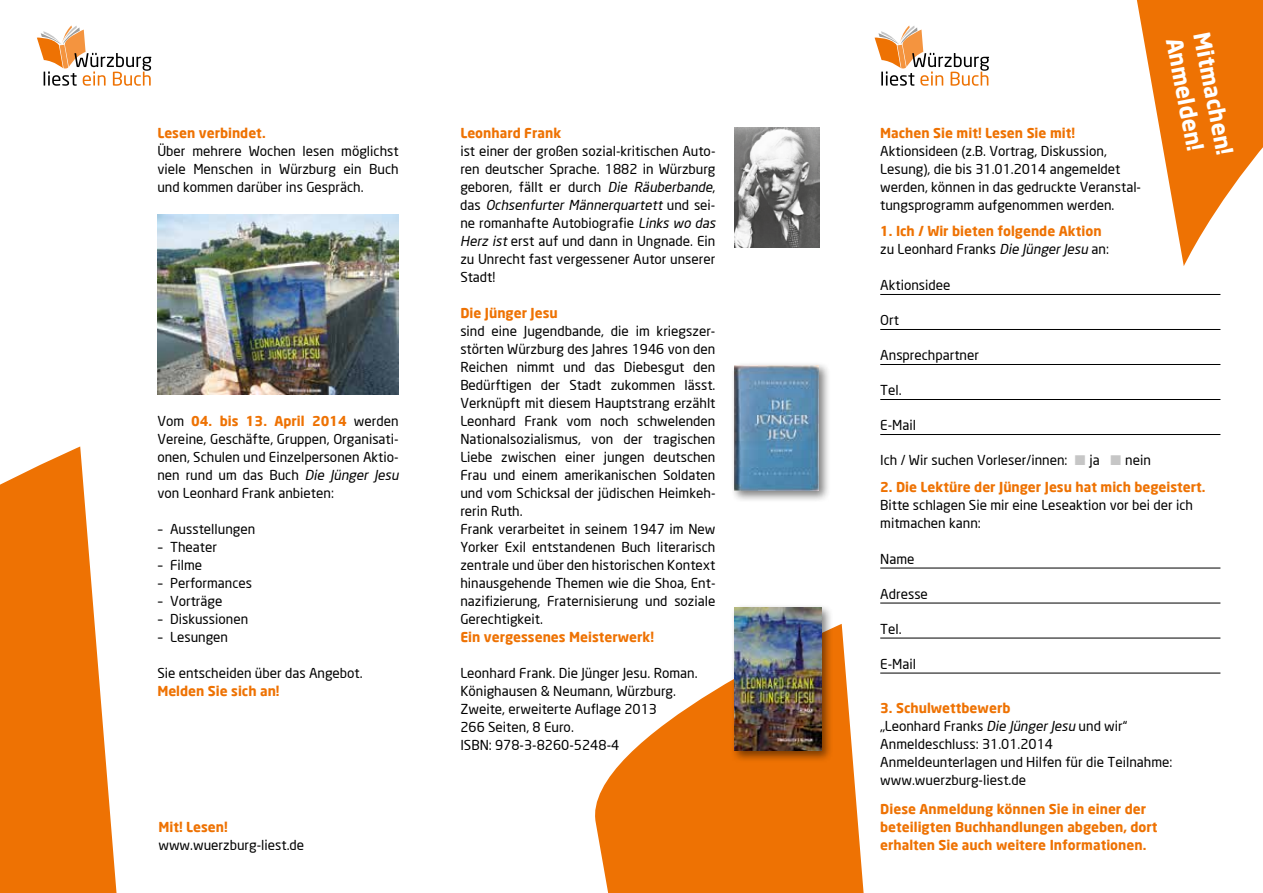
<style>
.page{position:relative;width:1263px;height:893px;background:#fff}
.page>*{position:absolute;margin:0;border:0;box-sizing:border-box;transform-origin:0 0}
.t1{font:700 22.5px "Neo Sans";color:#fff}
.t2{font:13.5px/18px "Neo Sans";color:#000}
.t3{font:700 13.5px/18px "Neo Sans";color:#ee7203}
.s1{font-weight:700;color:#ee7203}
.s2{font-style:italic}
.s3{font-weight:400;color:#000}
.s4{font-weight:400;font-style:italic;color:#000}
</style>
<div class="page">
<svg style="left:595px;top:624px;width:269px;height:269px;fill:#ee7203"></svg>
<hr style="left:880px;top:294px;width:340px;height:1px;background:#000">
<hr style="left:880px;top:329px;width:340px;height:1px;background:#000">
<hr style="left:880px;top:364px;width:340px;height:1px;background:#000">
<hr style="left:880px;top:399px;width:340px;height:1px;background:#000">
<hr style="left:880px;top:434px;width:340px;height:1px;background:#000">
<hr style="left:880px;top:568px;width:340px;height:1px;background:#000">
<hr style="left:880px;top:603px;width:340px;height:1px;background:#000">
<hr style="left:880px;top:638px;width:340px;height:1px;background:#000">
<hr style="left:880px;top:673px;width:340px;height:1px;background:#000">
<img style="left:734px;top:128px;width:85px;height:120px">
<div style="left:730px;top:361px;width:101px;height:142px;background:#000;opacity:.5"></div>
<img style="left:734px;top:365px;width:84px;height:125px">
<div style="left:730px;top:604px;width:104px;height:159px;background:#000;opacity:.5"></div>
<img style="left:734px;top:608px;width:87px;height:142px">
<svg style="left:0;top:446px;width:117px;height:447px;background:#f08627"></svg>
<img style="left:157px;top:214px;width:242px;height:180px">
<svg style="left:1136px;top:0;width:127px;height:266px;fill:#ee7203"></svg>
<svg style="left:37px;top:26px;width:114px;height:60px"></svg>
<svg style="left:875px;top:26px;width:114px;height:60px"></svg>
<p class="t3" style="left:157px;top:124px;width:110px">Lesen verbindet.</p>
<p class="t2" style="left:157px;top:142px;width:243px;text-align:justify">Über mehrere Wochen lesen möglichst viele Menschen in Würzburg ein Buch und kommen darüber ins Gespräch.</p>
<p class="t2" style="left:157px;top:412px;width:246px">Vom <span class="s1">04. bis 13. April 2014</span> werden Vereine, Geschäfte, Gruppen, Organisati&shy;onen, Schulen und Einzelpersonen Aktio&shy;nen rund um das Buch <span class="s2">Die Jünger Jesu </span>von Leonhard Frank anbieten:</p>
<p class="t2" style="left:157px;top:520px;width:99px">– Ausstellungen</p>
<p class="t2" style="left:157px;top:538px;width:61px">– Theater</p>
<p class="t2" style="left:157px;top:556px;width:46px">– Filme</p>
<p class="t2" style="left:157px;top:574px;width:96px">– Performances</p>
<p class="t2" style="left:157px;top:592px;width:67px">– Vorträge</p>
<p class="t2" style="left:157px;top:610px;width:92px">– Diskussionen</p>
<p class="t2" style="left:157px;top:628px;width:72px">– Lesungen</p>
<p class="t2" style="left:157px;top:664px;width:207px">Sie entscheiden über das Angebot.</p>
<p class="t3" style="left:157px;top:682px;width:124px">Melden Sie sich an!</p>
<p class="t3" style="left:158px;top:818px;width:71px">Mit! Lesen!</p>
<p class="t2" style="left:158px;top:836px;width:147px">www.wuerzburg-liest.de</p>
<p class="t3" style="left:460px;top:124px;width:102px">Leonhard Frank</p>
<p class="t2" style="left:460px;top:142px;width:259px">ist einer der großen sozial-kritischen Auto&shy;ren deutscher Sprache. 1882 in Würzburg geboren, fällt er durch <span class="s2">Die Räuberbande</span>, d a s <span class="s2">Ochsenfurter Männerquartett</span> u n d s e i - ne romanhafte Autobiografie <span class="s2">Links wo das Herz ist</span> erst auf und dann in Ungnade. Ein zu Unrecht fast vergessener Autor unserer Stadt!</p>
<p class="t3" style="left:460px;top:304px;width:99px">Die Jünger Jesu</p>
<p class="t2" style="left:460px;top:322px;width:257px">sind eine Jugendbande, die im kriegszer&shy;störten Würzburg des Jahres 1946 von den Reichen nimmt und das Diebesgut den Bedürftigen der Stadt zukommen lässt.<br>Verknüpft mit diesem Hauptstrang erzählt Leonhard Frank vom noch schwelenden Nationalsozialismus, von der tragischen Liebe zwischen einer jungen deutschen Frau und einem amerikanischen Soldaten und vom Schicksal der jüdischen Heimkeh&shy;rerin Ruth.<br>Frank verarbeitet in seinem 1947 im New Yorker Exil entstandenen Buch literarisch zentrale und über den historischen Kontext hinausgehende Themen wie die Shoa, Ent&shy;nazifizierung, Fraternisierung und soziale Gerechtigkeit.</p>
<p class="t3" style="left:460px;top:627px;width:195px">Ein vergessenes Meisterwerk!</p>
<p class="t2" style="left:460px;top:664px;width:239px">Leonhard Frank. Die Jünger Jesu. Roman.<br>Könighausen &amp; Neumann, Würzburg.<br>Zweite, erweiterte Auflage 2013<br>266 Seiten, 8 Euro.<br>ISBN: 978-3-8260-5248-4</p>
<h1 class="t1" style="left:1216px;top:30px;width:126px;rotate:79deg">Mitmachen!</h1>
<h1 class="t1" style="left:1188px;top:35px;width:116px;rotate:79deg">Anmelden!</h1>
<p class="t3" style="left:880px;top:124px;width:196px">Machen Sie mit! Lesen Sie mit!</p>
<p class="t2" style="left:880px;top:142px;width:262px">Aktionsideen (z.B. Vortrag, Diskussion, Lesung), die bis 31.01.2014 angemeldet werden, können in das gedruckte Veranstal&shy;tungsprogramm aufgenommen werden.</p>
<p class="t3" style="left:880px;top:222px;width:230px">1. Ich / Wir bieten folgende Aktion <span class="s3">zu Leonhard Franks</span> <span class="s4">Die JüngerJesu</span> <span class="s3">an:</span></p>
<p class="t2" style="left:880px;top:276px;width:72px">Aktionsidee</p>
<p class="t2" style="left:880px;top:311px;width:20px">Ort</p>
<p class="t2" style="left:880px;top:346px;width:100px">Ansprechpartner</p>
<p class="t2" style="left:880px;top:381px;width:23px">Tel.</p>
<p class="t2" style="left:880px;top:416px;width:37px">E-Mail</p>
<p class="t2" style="left:880px;top:451px;width:189px">Ich / Wir suchen Vorleser/innen:</p>
<p class="t2" style="left:1089px;top:451px;width:12px">ja</p>
<p class="t2" style="left:1125px;top:451px;width:27px">nein</p>
<p class="t3" style="left:880px;top:478px;width:327px">2. Die Lektüre der Jünger Jesu hat mich begeistert.</p>
<p class="t2" style="left:880px;top:496px;width:314px">Bitte schlagen Sie mir eine Leseaktion vor bei der ich mitmachen kann:</p>
<p class="t2" style="left:880px;top:550px;width:36px">Name</p>
<p class="t2" style="left:880px;top:585px;width:49px">Adresse</p>
<p class="t2" style="left:880px;top:620px;width:23px">Tel.</p>
<p class="t2" style="left:880px;top:655px;width:37px">E-Mail</p>
<p class="t2" style="left:880px;top:698px;width:294px"><span class="s1">3. Schulwettbewerb<br></span>„Leonhard Franks <span class="s2">Die JüngerJesu</span> und wir“ Anmeldeschluss: 31.01.2014<br>Anmeldeunterlagen und Hilfen für die Teilnahme: www.wuerzburg-liest.de</p>
<p class="t3" style="left:880px;top:800px;width:279px">Diese Anmeldung können Sie in einer der beteiligten Buchhandlungen abgeben, dort erhalten Sie auch weitere Informationen.</p>
</div>
